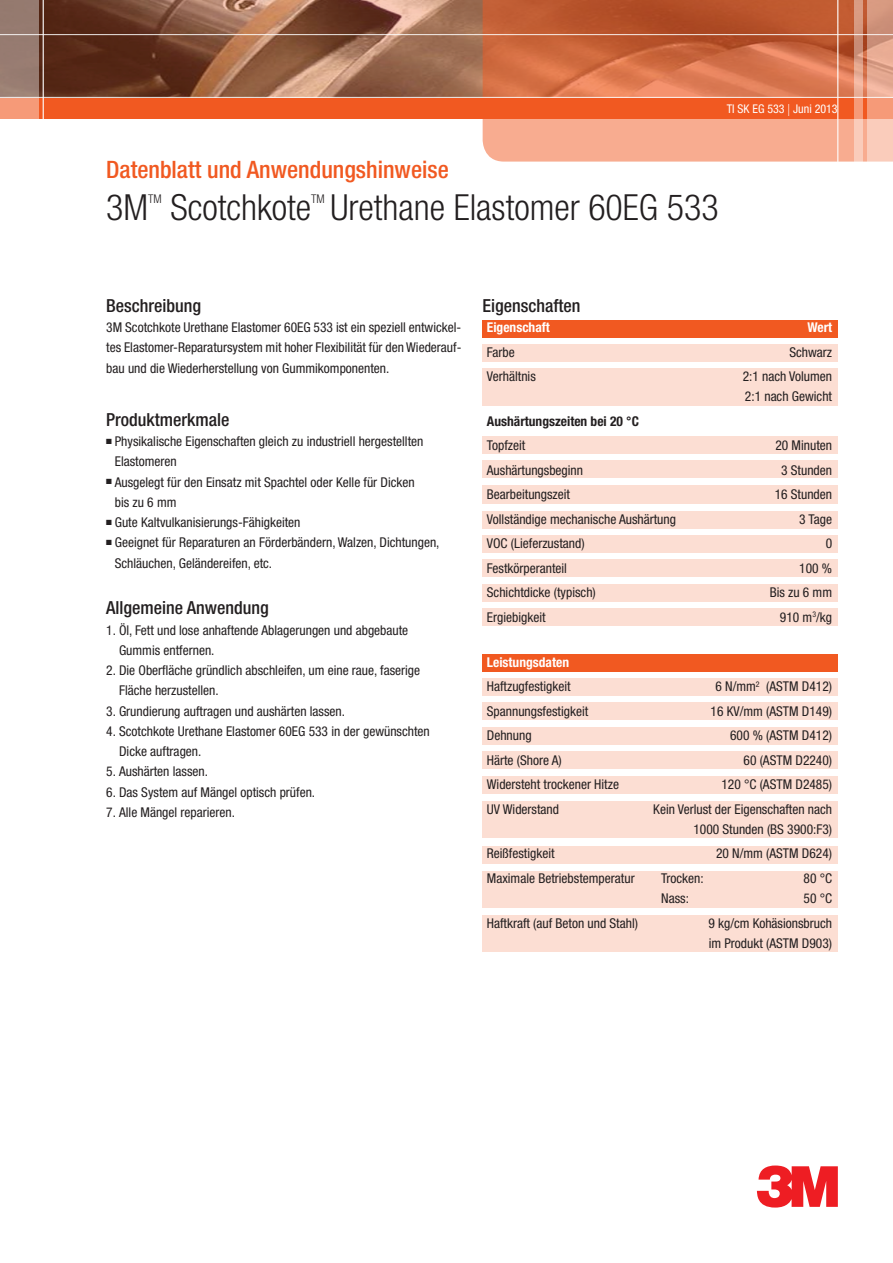
<style>
.page{position:relative;width:893px;height:1263px;background:#fff}
.page>*{position:absolute;margin:0;border:0;box-sizing:border-box;transform-origin:0 0}
.t1{font:60px "Logo 3 Mps";color:#ee1d23}
.t2{font:300 condensed 36px "Helvetica Neue";color:#231f20}
.t3{font:500 condensed 24px "Helvetica Neue";color:#f15921}
.t4{font:500 condensed 18px "Helvetica Neue";color:#231f20}
.t5{font:condensed 13.5px/20.2px "Helvetica Neue";color:#231f20}
.t6{font:700 condensed 13.5px "Helvetica Neue";color:#fff}
.t7{font:700 condensed 13.5px "Helvetica Neue";color:#231f20}
.t8{font:condensed 12px "Helvetica Neue";color:#fff}
.t9{font:300 condensed 12px "Helvetica Neue";color:#231f20}
.s1{font-family:"Frutiger";font-weight:300}
</style>
<div class="page">
<div style="left:483px;top:320px;width:355px;height:17px;background:#f15921"></div>
<div style="left:483px;top:654px;width:355px;height:17px;background:#f15921"></div>
<div style="left:483px;top:368px;width:355px;height:38px;background:#fcded3"></div>
<div style="left:483px;top:485px;width:355px;height:18px;background:#fcded3"></div>
<div style="left:483px;top:511px;width:355px;height:17px;background:#fcded3"></div>
<div style="left:483px;top:584px;width:355px;height:17px;background:#fcded3"></div>
<div style="left:483px;top:437px;width:355px;height:17px;background:#fcded3"></div>
<div style="left:483px;top:560px;width:355px;height:17px;background:#fcded3"></div>
<div style="left:483px;top:727px;width:355px;height:17px;background:#fcded3"></div>
<div style="left:483px;top:702px;width:355px;height:17px;background:#fcded3"></div>
<div style="left:483px;top:535px;width:355px;height:17px;background:#fcded3"></div>
<div style="left:483px;top:678px;width:355px;height:17px;background:#fcded3"></div>
<div style="left:483px;top:344px;width:355px;height:17px;background:#fcded3"></div>
<div style="left:483px;top:461px;width:355px;height:17px;background:#fcded3"></div>
<div style="left:483px;top:801px;width:355px;height:37px;background:#fcded3"></div>
<div style="left:483px;top:752px;width:355px;height:17px;background:#fcded3"></div>
<div style="left:483px;top:846px;width:355px;height:17px;background:#fcded3"></div>
<div style="left:483px;top:871px;width:355px;height:36px;background:#fcded3"></div>
<div style="left:483px;top:609px;width:355px;height:17px;background:#fcded3"></div>
<div style="left:483px;top:776px;width:355px;height:17px;background:#fcded3"></div>
<div style="left:483px;top:915px;width:355px;height:37px;background:#fcded3"></div>
<div style="left:0;top:21px;width:893px;height:98px;background:#f15921"></div>
<img style="left:38px;top:0;width:445px;height:97px">
<svg style="left:483px;top:0;width:384px;height:162px;background:#db7750"></svg>
<svg style="left:855px;top:0;width:8px;height:162px"></svg>
<svg style="left:867px;top:0;width:26px;height:162px;background:#e7ab94"></svg>
<svg style="left:0;top:0;width:38px;height:119px;background:#a88172"></svg>
<hr style="left:0;top:34px;width:893px;height:1px;background:#fff">
<hr style="left:0;top:97px;width:893px;height:1px;background:#fff">
<hr style="left:837px;top:0;width:1px;height:166px;background:#fff">
<hr style="left:43px;top:0;width:1px;height:123px;background:#fff">
<p class="t8" style="left:727px;top:102px;width:112px">TI SK EG 533 <span class="s1">|</span> Juni 2013</p>
<h3 class="t3" style="left:106px;top:155px;width:344px">Datenblatt und Anwendungshinweise</h3>
<h2 class="t2" style="left:106px;top:187px;width:43px">3M</h2>
<p class="t9" style="left:148px;top:192px;width:15px">TM</p>
<h2 class="t2" style="left:170px;top:187px;width:142px">Scotchkote</h2>
<p class="t9" style="left:311px;top:192px;width:15px">TM</p>
<h2 class="t2" style="left:330px;top:187px;width:390px">Urethane Elastomer 60EG 533</h2>
<h3 class="t4" style="left:106px;top:295px;width:96px">Beschreibung</h3>
<p class="t5" style="left:106px;top:317px;width:357px;text-align:justify">3M Scotchkote Urethane Elastomer 60EG 533 ist ein speziell entwickel&shy;tes Elastomer-Reparatursystem mit hoher Flexibilität für den Wiederauf&shy;bau und die Wiederherstellung von Gummikomponenten.</p>
<h3 class="t4" style="left:106px;top:409px;width:125px">Produktmerkmale</h3>
<p class="t5" style="left:115px;top:431px;width:310px;text-indent:-9px">■ Physikalische Eigenschaften gleich zu industriell hergestellten<br>Elastomeren</p>
<p class="t5" style="left:115px;top:472px;width:301px;text-indent:-9px">■ Ausgelegt für den Einsatz mit Spachtel oder Kelle für Dicken bis zu 6 mm</p>
<p class="t5" style="left:106px;top:512px;width:196px">■ Gute Kaltvulkanisierungs-Fähigkeiten</p>
<p class="t5" style="left:115px;top:532px;width:326px;text-indent:-9px">■ Geeignet für Reparaturen an Förderbändern, Walzen, Dichtungen,<br>Schläuchen, Geländereifen, etc.</p>
<h3 class="t4" style="left:106px;top:597px;width:164px">Allgemeine Anwendung</h3>
<p class="t5" style="left:119px;top:620px;width:291px;text-indent:-13px">1. Öl, Fett und lose anhaftende Ablagerungen und abgebaute<br>Gummis entfernen.</p>
<p class="t5" style="left:119px;top:660px;width:303px;text-indent:-13px">2. Die Oberfläche gründlich abschleifen, um eine raue, faserige<br>Fläche herzustellen.</p>
<p class="t5" style="left:106px;top:701px;width:240px">3. Grundierung auftragen und aushärten lassen.</p>
<p class="t5" style="left:119px;top:721px;width:312px;text-indent:-13px">4. Scotchkote Urethane Elastomer 60EG 533 in der gewünschten<br>Dicke auftragen.</p>
<p class="t5" style="left:106px;top:761px;width:103px">5. Aushärten lassen.</p>
<p class="t5" style="left:106px;top:782px;width:210px">6. Das System auf Mängel optisch prüfen.</p>
<p class="t5" style="left:106px;top:802px;width:130px">7. Alle Mängel reparieren.</p>
<h3 class="t4" style="left:483px;top:295px;width:99px">Eigenschaften</h3>
<p class="t6" style="left:487px;top:319px;width:64px">Eigenschaft</p>
<p class="t6" style="left:807px;top:319px;width:26px">Wert</p>
<p class="t5" style="left:487px;top:342px;width:29px">Farbe</p>
<p class="t5" style="left:789px;top:342px;width:44px">Schwarz</p>
<p class="t5" style="left:487px;top:366px;width:50px">Verhältnis</p>
<p class="t5" style="left:743px;top:366px;width:91px">2:1 nach Volumen<br>2:1 nach Gewicht</p>
<p class="t7" style="left:487px;top:413px;width:154px">Aushärtungszeiten bei 20 °C</p>
<p class="t5" style="left:487px;top:435px;width:40px">Topfzeit</p>
<p class="t5" style="left:775px;top:435px;width:58px">20 Minuten</p>
<p class="t5" style="left:487px;top:460px;width:98px">Aushärtungsbeginn</p>
<p class="t5" style="left:781px;top:460px;width:52px">3 Stunden</p>
<p class="t5" style="left:487px;top:484px;width:85px">Bearbeitungszeit</p>
<p class="t5" style="left:775px;top:484px;width:59px">16 Stunden</p>
<p class="t5" style="left:487px;top:509px;width:191px">Vollständige mechanische Aushärtung</p>
<p class="t5" style="left:799px;top:509px;width:34px">3 Tage</p>
<p class="t5" style="left:487px;top:533px;width:99px">VOC (Lieferzustand)</p>
<p class="t5" style="left:826px;top:533px;width:8px">0</p>
<p class="t5" style="left:487px;top:558px;width:82px">Festkörperanteil</p>
<p class="t5" style="left:799px;top:558px;width:34px">100 %</p>
<p class="t5" style="left:487px;top:582px;width:110px">Schichtdicke (typisch)</p>
<p class="t5" style="left:770px;top:582px;width:64px">Bis zu 6 mm</p>
<p class="t5" style="left:487px;top:607px;width:60px">Ergiebigkeit</p>
<p class="t5" style="left:780px;top:607px;width:54px">910 m<sup>3</sup>/kg</p>
<p class="t6" style="left:487px;top:654px;width:84px">Leistungsdaten</p>
<p class="t5" style="left:487px;top:676px;width:85px">Haftzugfestigkeit</p>
<p class="t5" style="left:715px;top:676px;width:118px">6 N/mm<sup>2</sup> (ASTM D412)</p>
<p class="t5" style="left:487px;top:701px;width:103px">Spannungsfestigkeit</p>
<p class="t5" style="left:710px;top:701px;width:123px">16 KV/mm (ASTM D149)</p>
<p class="t5" style="left:487px;top:725px;width:46px">Dehnung</p>
<p class="t5" style="left:730px;top:725px;width:104px">600 % (ASTM D412)</p>
<p class="t5" style="left:487px;top:750px;width:76px">Härte (Shore A)</p>
<p class="t5" style="left:743px;top:750px;width:90px">60 (ASTM D2240)</p>
<p class="t5" style="left:487px;top:774px;width:134px">Widersteht trockener Hitze</p>
<p class="t5" style="left:721px;top:774px;width:112px">120 °C (ASTM D2485)</p>
<p class="t5" style="left:487px;top:799px;width:74px">UV Widerstand</p>
<p class="t5" style="left:653px;top:799px;width:180px;text-align:right">Kein Verlust der Eigenschaften nach<br>1000 Stunden (BS 3900:F3)</p>
<p class="t5" style="left:487px;top:843px;width:69px">Reißfestigkeit</p>
<p class="t5" style="left:716px;top:843px;width:118px">20 N/mm (ASTM D624)</p>
<p class="t5" style="left:487px;top:868px;width:149px">Maximale Betriebstemperatur</p>
<p class="t5" style="left:661px;top:868px;width:44px">Trocken:</p>
<p class="t5" style="left:803px;top:868px;width:30px">80 °C</p>
<p class="t5" style="left:661px;top:888px;width:29px">Nass:</p>
<p class="t5" style="left:803px;top:888px;width:30px">50 °C</p>
<p class="t5" style="left:487px;top:913px;width:153px">Haftkraft (auf Beton und Stahl)</p>
<p class="t5" style="left:708px;top:913px;width:125px">9 kg/cm Kohäsionsbruch im Produkt (ASTM D903)</p>
<h1 class="t1" style="left:757px;top:1157px;width:96px">3</h1>
</div>
